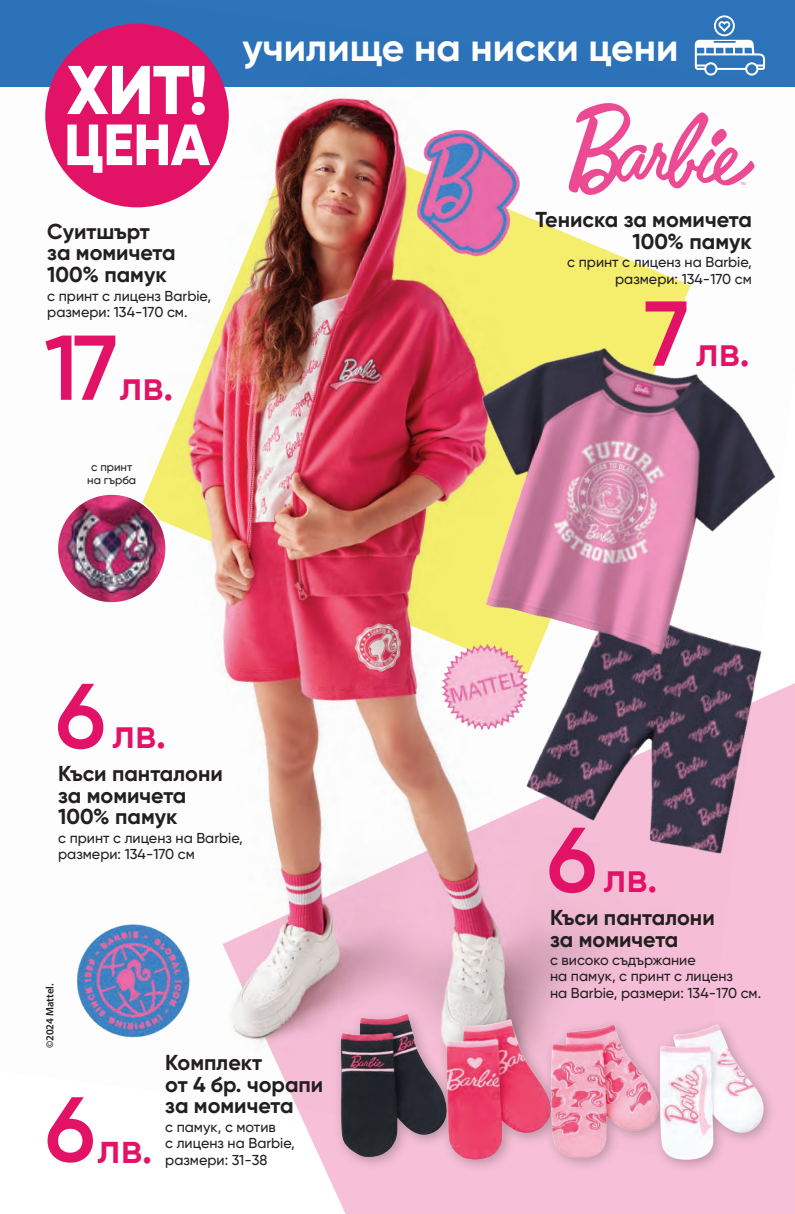
<style>
.page{position:relative;width:795px;height:1214px;background:#fff}
.page>*{position:absolute;margin:0;border:0;box-sizing:border-box;transform-origin:0 0}
.t1{font:800 68.75px "Gilroy";color:#fff}
.t2{font:800 57.88px "Gilroy";color:#fff}
.t3{font:600 42.25px "Gilroy";color:#e21367}
.t4{font:600 41.38px "Gilroy";color:#e21367}
.t5{font:700 38.88px "Gilroy";color:#fff}
.t6{font:700 21.56px/21.6px "Gilroy";color:#231f20}
.t7{font:500 14.38px/16.2px "Gilroy";color:#231f20}
.t8{font:500 11.5px/12.9px "Gilroy";color:#231f20;text-align:center}
.t9{font:600 10.81px "Myriad Pro";letter-spacing:-.015em;color:#231f20}
.s1{font-size:91.75px}
</style>
<div class="page">
<div style="left:320px;top:1158px;width:475px;height:55px;background:#f7c0d8"></div>
<div style="left:0;top:0;width:795px;height:1158px;background:#2d73ba"></div>
<img style="left:0;top:45px;width:795px;height:1110px">
<img style="left:400px;top:112px;width:138px;height:164px">
<img style="left:417px;top:691px;width:72px;height:66px">
<img style="left:489px;top:691px;width:306px;height:220px">
<img style="left:404px;top:298px;width:391px;height:393px">
<img style="left:779px;top:349px;width:16px;height:385px">
<img style="left:322px;top:999px;width:152px;height:177px">
<img style="left:436px;top:996px;width:103px;height:177px">
<img style="left:539px;top:996px;width:113px;height:177px">
<div style="left:652px;top:1017px;width:125px;height:156px;background:#f7c0d8"></div>
<img style="left:652px;top:996px;width:115px;height:172px">
<img style="left:57px;top:494px;width:109px;height:108px;border-radius:54px">
<img style="left:58px;top:913px;width:151px;height:145px">
<div style="left:45px;top:24px;width:184px;height:183px;background:#e21367;border-radius:50%"></div>
<h1 class="t1" style="left:66px;top:47px;width:143px">XИT!</h1>
<h2 class="t2" style="left:64px;top:108px;width:148px">ЦЕНА</h2>
<h3 class="t6" style="left:47px;top:220px;width:130px">Суитшърт за момичета<br>100% памук</h3>
<p class="t7" style="left:47px;top:287px;width:165px">с принт с лиценз Barbie, размери: 134-170 см.</p>
<h3 class="t4" style="left:44px;top:359px;width:131px"><span class="s1">17</span>лв.</h3>
<p class="t8" style="left:87px;top:460px;width:50px">с принт на гърба</p>
<h3 class="t5" style="left:242px;top:23px;width:438px">училище на ниски цени</h3>
<h3 class="t6" style="left:536px;top:208px;width:218px;text-align:right">Тениска за момичета<br>100% памук</h3>
<p class="t7" style="left:567px;top:254px;width:186px;text-align:right">с принт с лиценз на Barbie, размери: 134-170 см</p>
<h3 class="t4" style="left:644px;top:325px;width:107px"><span class="s1">7</span> лв.</h3>
<h3 class="t4" style="left:56px;top:707px;width:112px"><span class="s1">6</span> лв.</h3>
<h3 class="t6" style="left:58px;top:762px;width:166px">Къси панталони за момичета<br>100% памук</h3>
<p class="t7" style="left:58px;top:829px;width:186px">с принт с лиценз на Barbie, размери: 134-170 см</p>
<p class="t9" style="left:43px;top:1047px;width:66px;rotate:-90deg">©2024 Mattel.</p>
<h3 class="t3" style="left:45px;top:1121px;width:109px"><span class="s1">6</span>лв.</h3>
<h3 class="t6" style="left:165px;top:1051px;width:160px">Комплект<br>от 4 бр. чорапи за момичета</h3>
<p class="t7" style="left:165px;top:1118px;width:131px">с памук, с мотив<br>с лиценз на Barbie, размери: 31-38</p>
<h3 class="t4" style="left:547px;top:851px;width:112px"><span class="s1">6</span> лв.</h3>
<h3 class="t6" style="left:550px;top:906px;width:166px">Къси панталони за момичета</h3>
<p class="t7" style="left:550px;top:951px;width:213px">с високо съдържание<br>на памук, с принт с лиценз<br>на Barbie, размери: 134-170 см.</p>
</div>
